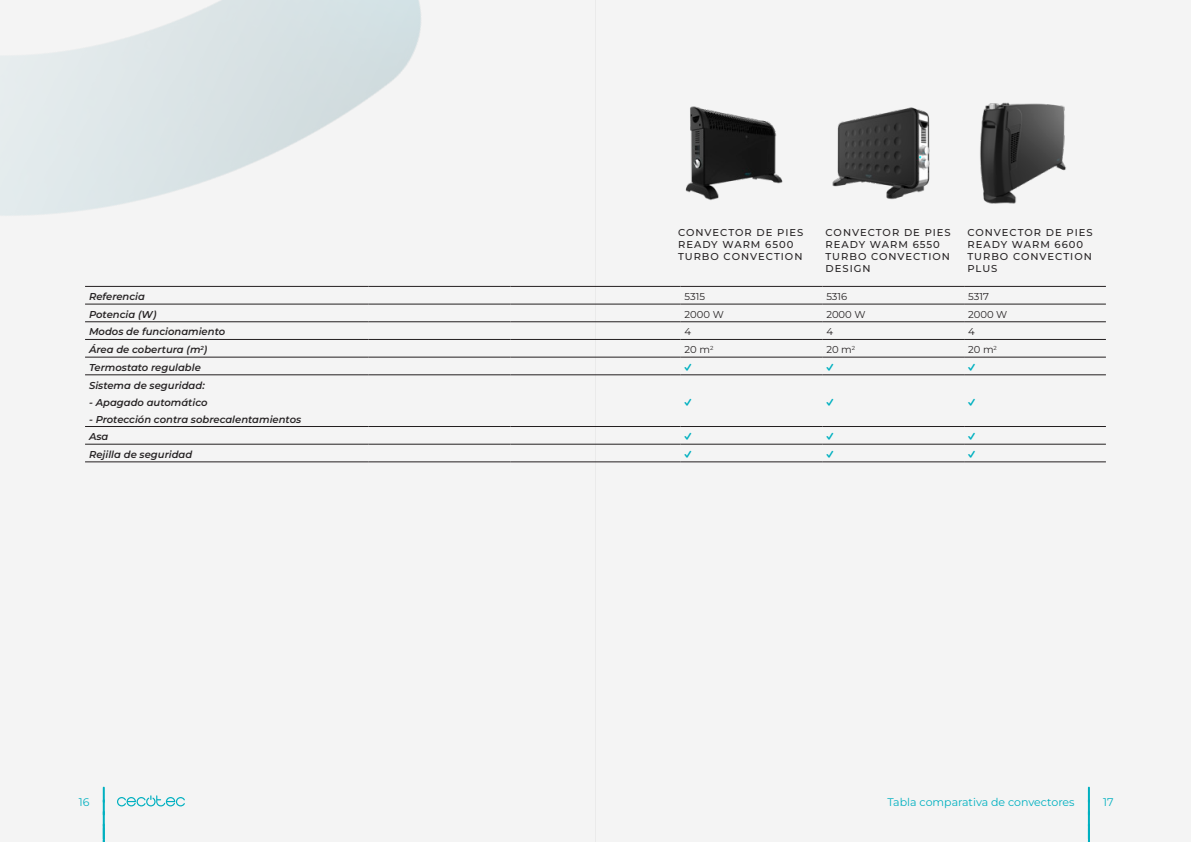
<style>
.page{position:relative;width:1191px;height:842px;background:#fff}
.page>*{position:absolute;margin:0;border:0;box-sizing:border-box;transform-origin:0 0}
.Pestaña_A_-_Maestra{font:11px "Montserrat";color:#00b0c0}
.Características_-TC{font:italic 100 10px "Montserrat";color:#282526}
.Nombre_de_producto_-_TC{font:500 10px/12px "Montserrat";letter-spacing:.1em;color:#282526}
.Datos_-_TC{font:10px "Montserrat";color:#282526}
.Datos_-_TC-2{font:10px "Entypo";color:#00b0c0}
</style>
<div class="page">
<div style="left:595px;top:0;width:596px;height:842px;background:#f4f4f4"></div>
<svg style="left:0;top:0;width:595px;height:842px;fill:#f4f4f4"></svg>
<img style="left:685px;top:106px;width:98px;height:94px">
<img style="left:832px;top:107px;width:98px;height:93px">
<img style="left:980px;top:102px;width:86px;height:102px">
<hr style="left:85px;top:286px;width:284px;height:1px;background:#231f20">
<hr style="left:369px;top:286px;width:141px;height:1px;background:#231f20">
<hr style="left:510px;top:286px;width:170px;height:1px;background:#231f20">
<hr style="left:680px;top:286px;width:142px;height:1px;background:#231f20">
<hr style="left:822px;top:286px;width:142px;height:1px;background:#231f20">
<hr style="left:964px;top:286px;width:142px;height:1px;background:#231f20">
<hr style="left:85px;top:304px;width:284px;height:1px;background:#231f20">
<hr style="left:369px;top:304px;width:141px;height:1px;background:#231f20">
<hr style="left:510px;top:304px;width:170px;height:1px;background:#231f20">
<hr style="left:680px;top:304px;width:142px;height:1px;background:#231f20">
<hr style="left:822px;top:304px;width:142px;height:1px;background:#231f20">
<hr style="left:964px;top:304px;width:142px;height:1px;background:#231f20">
<hr style="left:85px;top:322px;width:284px;height:1px;background:#231f20">
<hr style="left:369px;top:322px;width:141px;height:1px;background:#231f20">
<hr style="left:510px;top:322px;width:170px;height:1px;background:#231f20">
<hr style="left:680px;top:322px;width:142px;height:1px;background:#231f20">
<hr style="left:822px;top:322px;width:142px;height:1px;background:#231f20">
<hr style="left:964px;top:322px;width:142px;height:1px;background:#231f20">
<hr style="left:85px;top:339px;width:284px;height:1px;background:#231f20">
<hr style="left:369px;top:339px;width:141px;height:1px;background:#231f20">
<hr style="left:510px;top:339px;width:170px;height:1px;background:#231f20">
<hr style="left:680px;top:339px;width:142px;height:1px;background:#231f20">
<hr style="left:822px;top:339px;width:142px;height:1px;background:#231f20">
<hr style="left:964px;top:339px;width:142px;height:1px;background:#231f20">
<hr style="left:85px;top:357px;width:284px;height:1px;background:#231f20">
<hr style="left:369px;top:357px;width:141px;height:1px;background:#231f20">
<hr style="left:510px;top:357px;width:170px;height:1px;background:#231f20">
<hr style="left:680px;top:357px;width:142px;height:1px;background:#231f20">
<hr style="left:822px;top:357px;width:142px;height:1px;background:#231f20">
<hr style="left:964px;top:357px;width:142px;height:1px;background:#231f20">
<hr style="left:85px;top:375px;width:284px;height:1px;background:#231f20">
<hr style="left:369px;top:375px;width:141px;height:1px;background:#231f20">
<hr style="left:510px;top:375px;width:170px;height:1px;background:#231f20">
<hr style="left:680px;top:375px;width:142px;height:1px;background:#231f20">
<hr style="left:822px;top:375px;width:142px;height:1px;background:#231f20">
<hr style="left:964px;top:375px;width:142px;height:1px;background:#231f20">
<hr style="left:85px;top:426px;width:284px;height:1px;background:#231f20">
<hr style="left:369px;top:426px;width:141px;height:1px;background:#231f20">
<hr style="left:510px;top:426px;width:170px;height:1px;background:#231f20">
<hr style="left:680px;top:426px;width:142px;height:1px;background:#231f20">
<hr style="left:822px;top:426px;width:142px;height:1px;background:#231f20">
<hr style="left:964px;top:426px;width:142px;height:1px;background:#231f20">
<hr style="left:85px;top:444px;width:284px;height:1px;background:#231f20">
<hr style="left:369px;top:444px;width:141px;height:1px;background:#231f20">
<hr style="left:510px;top:444px;width:170px;height:1px;background:#231f20">
<hr style="left:680px;top:444px;width:142px;height:1px;background:#231f20">
<hr style="left:822px;top:444px;width:142px;height:1px;background:#231f20">
<hr style="left:964px;top:444px;width:142px;height:1px;background:#231f20">
<hr style="left:85px;top:462px;width:284px;height:1px;background:#231f20">
<hr style="left:369px;top:462px;width:141px;height:1px;background:#231f20">
<hr style="left:510px;top:462px;width:170px;height:1px;background:#231f20">
<hr style="left:680px;top:462px;width:142px;height:1px;background:#231f20">
<hr style="left:822px;top:462px;width:142px;height:1px;background:#231f20">
<hr style="left:964px;top:462px;width:142px;height:1px;background:#231f20">
<svg style="left:1088px;top:787px;width:2px;height:55px"></svg>
<svg style="left:103px;top:787px;width:2px;height:55px"></svg>
<svg style="left:117px;top:795px;width:68px;height:11px"></svg>
<p class="Nombre_de_producto_-_TC" style="left:678px;top:226px;width:127px">CONVECTOR DE PIES<br>READY WARM 6500<br>TURBO CONVECTION</p>
<p class="Nombre_de_producto_-_TC" style="left:825px;top:226px;width:127px">CONVECTOR DE PIES<br>READY WARM 6550<br>TURBO CONVECTION<br>DESIGN</p>
<p class="Nombre_de_producto_-_TC" style="left:967px;top:226px;width:127px">CONVECTOR DE PIES<br>READY WARM 6600<br>TURBO CONVECTION<br>PLUS</p>
<p class="Características_-TC" style="left:89px;top:290px;width:57px">Referencia</p>
<p class="Datos_-_TC" style="left:684px;top:290px;width:22px">5315</p>
<p class="Datos_-_TC" style="left:826px;top:290px;width:22px">5316</p>
<p class="Datos_-_TC" style="left:968px;top:290px;width:22px">5317</p>
<p class="Características_-TC" style="left:89px;top:308px;width:69px">Potencia (W)</p>
<p class="Datos_-_TC" style="left:684px;top:308px;width:41px">2000 W</p>
<p class="Datos_-_TC" style="left:826px;top:308px;width:41px">2000 W</p>
<p class="Datos_-_TC" style="left:968px;top:308px;width:41px">2000 W</p>
<p class="Características_-TC" style="left:89px;top:325px;width:138px">Modos de funcionamiento</p>
<p class="Datos_-_TC" style="left:684px;top:325px;width:8px">4</p>
<p class="Datos_-_TC" style="left:826px;top:325px;width:8px">4</p>
<p class="Datos_-_TC" style="left:968px;top:325px;width:8px">4</p>
<p class="Características_-TC" style="left:89px;top:343px;width:120px">Área de cobertura (m<sup>2</sup>)</p>
<p class="Datos_-_TC" style="left:684px;top:343px;width:30px">20 m<sup>2</sup></p>
<p class="Datos_-_TC" style="left:826px;top:343px;width:30px">20 m<sup>2</sup></p>
<p class="Datos_-_TC" style="left:968px;top:343px;width:30px">20 m<sup>2</sup></p>
<p class="Características_-TC" style="left:89px;top:361px;width:113px">Termostato regulable</p>
<p class="Datos_-_TC-2" style="left:684px;top:363px;width:6px">S</p>
<p class="Datos_-_TC-2" style="left:826px;top:363px;width:6px">S</p>
<p class="Datos_-_TC-2" style="left:968px;top:363px;width:6px">S</p>
<p class="Características_-TC" style="left:89px;top:378px;width:117px">Sistema de seguridad:</p>
<p class="Características_-TC" style="left:89px;top:395px;width:120px">- Apagado automático</p>
<p class="Características_-TC" style="left:89px;top:412px;width:214px">- Protección contra sobrecalentamientos</p>
<p class="Datos_-_TC-2" style="left:684px;top:398px;width:6px">S</p>
<p class="Datos_-_TC-2" style="left:826px;top:398px;width:6px">S</p>
<p class="Datos_-_TC-2" style="left:968px;top:398px;width:6px">S</p>
<p class="Características_-TC" style="left:89px;top:430px;width:21px">Asa</p>
<p class="Datos_-_TC-2" style="left:684px;top:433px;width:6px">S</p>
<p class="Datos_-_TC-2" style="left:826px;top:433px;width:6px">S</p>
<p class="Datos_-_TC-2" style="left:968px;top:433px;width:6px">S</p>
<p class="Características_-TC" style="left:89px;top:448px;width:105px">Rejilla de seguridad</p>
<p class="Datos_-_TC-2" style="left:684px;top:450px;width:6px">S</p>
<p class="Datos_-_TC-2" style="left:826px;top:450px;width:6px">S</p>
<p class="Datos_-_TC-2" style="left:968px;top:450px;width:6px">S</p>
<p class="Pestaña_A_-_Maestra" style="left:79px;top:795px;width:12px">16</p>
<p class="Pestaña_A_-_Maestra" style="left:887px;top:795px;width:189px">Tabla comparativa de convectores</p>
<p class="Pestaña_A_-_Maestra" style="left:1103px;top:795px;width:12px">17</p>
</div>
